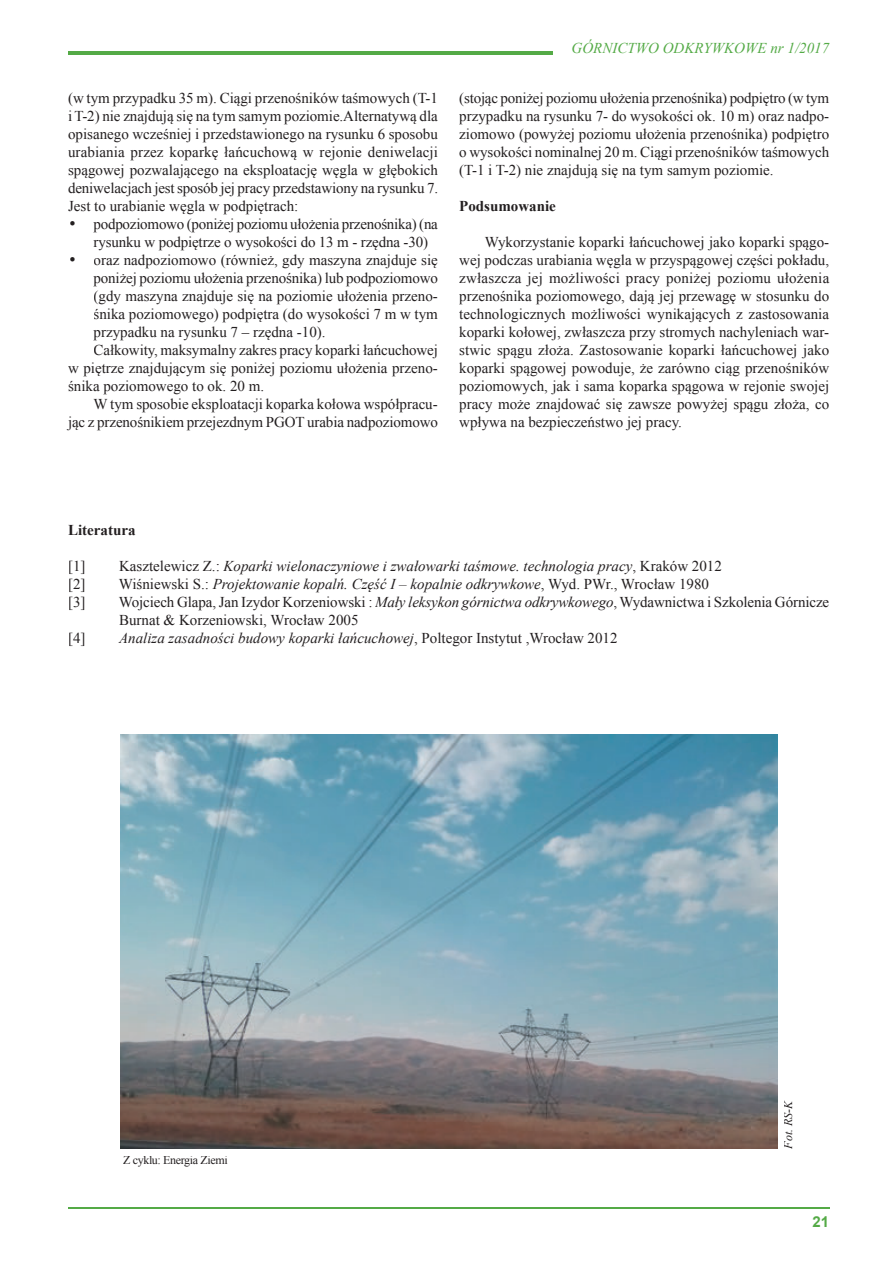
<style>
.page{position:relative;width:893px;height:1263px;background:#fff}
.page>*{position:absolute;margin:0;border:0;box-sizing:border-box;transform-origin:0 0}
.t1{font:15px/18px "Times New Roman";color:#231f20;text-align:justify}
.t2{font:italic 15px "Times New Roman";color:#231f20}
.t3{font:italic 15px "Times New Roman";color:#54aa46}
.t4{font:700 15px "Times New Roman";color:#231f20}
.t5{font:700 15px "Arial";color:#54aa46}
.t6{font:12px "Times New Roman";letter-spacing:-.03em;color:#231f20}
.t7{font:italic 12px "Times New Roman";color:#231f20}
.s1{font-style:normal}
.s2{font-style:italic}
</style>
<div class="page">
<hr style="left:68px;top:1208px;width:761px;height:1px;background:#54aa46">
<hr style="left:68px;top:51px;width:485px;height:3px;background:#54aa46">
<img style="left:120px;top:735px;width:658px;height:414px">
<p class="t1" style="left:68px;top:89px;width:372px">(w tym przypadku 35 m). Ciągi przenośników taśmowych (T-1 i T-2) nie znajdują się na tym samym poziomie.Alternatywą dla opisanego wcześniej i przedstawionego na rysunku 6 sposobu urabiania przez koparkę łańcuchową w rejonie deniwelacji spągowej pozwalającego na eksploatację węgla w głębokich deniwelacjach jest sposób jej pracy przedstawiony na rysunku 7.<br>Jest to urabianie węgla w podpiętrach:</p>
<p class="t1" style="left:94px;top:215px;width:346px;text-indent:-26px">• podpoziomowo (poniżej poziomu ułożenia przenośnika) (na rysunku w podpiętrze o wysokości do 13 m - rzędna -30)</p>
<p class="t1" style="left:68px;top:251px;width:371px">• oraz nadpoziomowo (również, gdy maszyna znajduje się</p>
<p class="t1" style="left:94px;top:269px;width:346px">poniżej poziomu ułożenia przenośnika) lub podpoziomowo</p>
<p class="t1" style="left:94px;top:287px;width:346px">(gdy maszyna znajduje się na poziomie ułożenia przeno-</p>
<p class="t1" style="left:94px;top:305px;width:346px">śnika poziomowego) podpiętra (do wysokości 7 m w tym</p>
<p class="t1" style="left:94px;top:323px;width:234px">przypadku na rysunku 7 – rzędna -10).</p>
<p class="t1" style="left:94px;top:341px;width:346px">Całkowity, maksymalny zakres pracy koparki łańcuchowej</p>
<p class="t1" style="left:68px;top:359px;width:371px">w piętrze znajdującym się poniżej poziomu ułożenia przeno-</p>
<p class="t1" style="left:68px;top:377px;width:198px">śnika poziomowego to ok. 20 m.</p>
<p class="t1" style="left:94px;top:395px;width:346px">W tym sposobie eksploatacji koparka kołowa współpracu-</p>
<p class="t1" style="left:68px;top:413px;width:371px">jąc z przenośnikiem przejezdnym PGOT urabia nadpoziomowo</p>
<p class="t3" style="left:571px;top:37px;width:259px">GÓRNICTWO ODKRYWKOWE nr 1/2017</p>
<p class="t1" style="left:459px;top:89px;width:372px">(stojąc poniżej poziomu ułożenia przenośnika) podpiętro (w tym przypadku na rysunku 7- do wysokości ok. 10 m) oraz nadpo&shy;ziomowo (powyżej poziomu ułożenia przenośnika) podpiętro o wysokości nominalnej 20 m. Ciągi przenośników taśmowych (T-1 i T-2) nie znajdują się na tym samym poziomie.</p>
<p class="t4" style="left:459px;top:196px;width:98px">Podsumowanie</p>
<p class="t1" style="left:459px;top:233px;width:372px;text-indent:26px">Wykorzystanie koparki łańcuchowej jako koparki spągo&shy;wej podczas urabiania węgla w przyspągowej części pokładu, zwłaszcza jej możliwości pracy poniżej poziomu ułożenia przenośnika poziomowego, dają jej przewagę w stosunku do technologicznych możliwości wynikających z zastosowania koparki kołowej, zwłaszcza przy stromych nachyleniach war&shy;stwic spągu złoża. Zastosowanie koparki łańcuchowej jako koparki spągowej powoduje, że zarówno ciąg przenośników poziomowych, jak i sama koparka spągowa w rejonie swojej pracy może znajdować się zawsze powyżej spągu złoża, co wpływa na bezpieczeństwo jej pracy.</p>
<p class="t4" style="left:68px;top:520px;width:69px">Literatura</p>
<p class="t1" style="left:68px;top:557px;width:19px">[1]</p>
<p class="t2" style="left:119px;top:556px;width:604px"><span class="s1">Kasztelewicz Z.:</span> Koparki wielonaczyniowe i zwałowarki taśmowe. technologia pracy<span class="s1">, Kraków 2012</span></p>
<p class="t1" style="left:68px;top:575px;width:19px">[2]</p>
<p class="t2" style="left:119px;top:574px;width:592px"><span class="s1">Wiśniewski S.:</span> Projektowanie kopalń. Część I – kopalnie odkrywkowe<span class="s1">, Wyd. PWr., Wrocław 1980</span></p>
<p class="t1" style="left:68px;top:593px;width:19px">[3]</p>
<p class="t1" style="left:119px;top:593px;width:712px">Wojciech Glapa, Jan Izydor Korzeniowski : <span class="s2">Mały leksykon górnictwa odkrywkowego</span>, Wydawnictwa i Szkolenia Górnicze<br>Burnat &amp; Korzeniowski, Wrocław 2005</p>
<p class="t1" style="left:68px;top:629px;width:19px">[4]</p>
<p class="t2" style="left:119px;top:628px;width:500px">Analiza zasadności budowy koparki łańcuchowej<span class="s1">, Poltegor Instytut ,Wrocław 2012</span></p>
<p class="t6" style="left:123px;top:1152px;width:106px">Z cyklu: Energia Ziemi</p>
<p class="t7" style="left:780px;top:1148px;width:51px;rotate:-90deg">Fot. RS-K</p>
<p class="t5" style="left:812px;top:1212px;width:18px">21</p>
</div>
